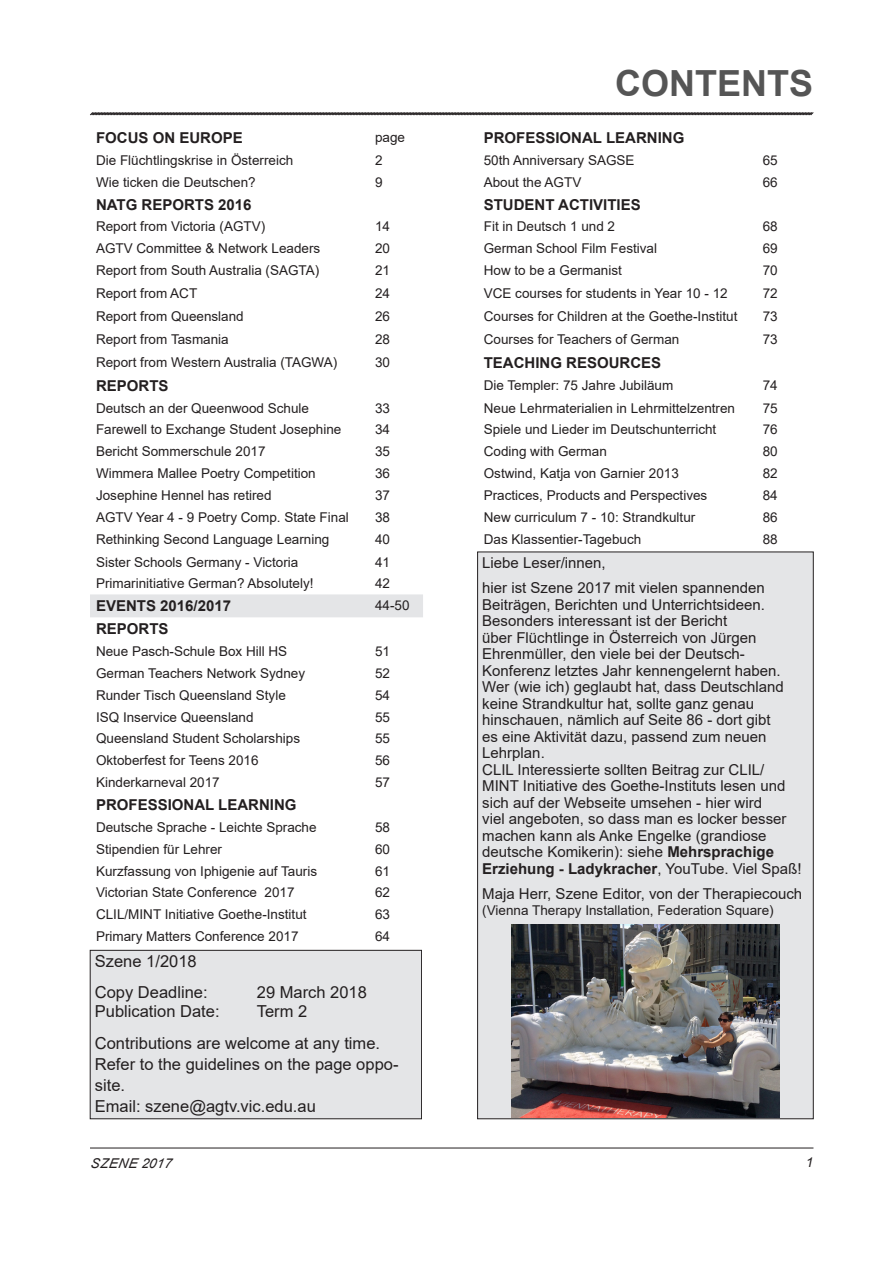
<style>
.page{position:relative;width:893px;height:1263px;background:#fff}
.page>*{position:absolute;margin:0;border:0;box-sizing:border-box;transform-origin:0 0}
.t1{font:700 36px "Arial";color:#555}
.t2{font:16.5px/21px "Arial";color:#231f20}
.t3{font:15px/16.5px "Arial";color:#231f20}
.t4{font:700 15px "Arial";color:#231f20}
.t5{font:13.5px "Arial";color:#231f20}
.t6{font:italic 13.5px "Arial";color:#231f20}
.s1{font-weight:700}
</style>
<div class="page">
<hr style="left:90px;top:1148px;width:723px;height:1px;background:#231f20">
<svg style="left:90px;top:112px;width:724px;height:4px;background:#777575"></svg>
<div style="left:90px;top:594px;width:333px;height:23px;background:#e4e5e7"></div>
<div style="left:90px;top:950px;width:332px;height:169px;background:#e4e5e7"></div>
<div style="left:90px;top:950px;width:332px;height:169px;border:1px solid #231f20"></div>
<div style="left:478px;top:552px;width:335px;height:567px;background:#e4e5e7"></div>
<img style="left:512px;top:924px;width:267px;height:193px">
<p class="t1" style="left:615px;top:58px;width:200px">CONTENTS</p>
<p class="t4" style="left:96px;top:127px;width:148px">FOCUS ON EUROPE</p>
<p class="t5" style="left:375px;top:128px;width:32px">page</p>
<p class="t4" style="left:484px;top:127px;width:202px">PROFESSIONAL LEARNING</p>
<p class="t5" style="left:96px;top:151px;width:199px">Die Flüchtlingskrise in Österreich</p>
<p class="t5" style="left:375px;top:151px;width:9px">2</p>
<p class="t5" style="left:484px;top:151px;width:152px">50th Anniversary SAGSE</p>
<p class="t5" style="left:763px;top:151px;width:17px">65</p>
<p class="t5" style="left:96px;top:173px;width:161px">Wie ticken die Deutschen?</p>
<p class="t5" style="left:375px;top:173px;width:9px">9</p>
<p class="t5" style="left:484px;top:173px;width:99px">About the AGTV</p>
<p class="t5" style="left:763px;top:173px;width:17px">66</p>
<p class="t4" style="left:96px;top:194px;width:157px">NATG REPORTS 2016</p>
<p class="t4" style="left:484px;top:194px;width:158px">STUDENT ACTIVITIES</p>
<p class="t5" style="left:96px;top:217px;width:171px">Report from Victoria (AGTV)</p>
<p class="t5" style="left:375px;top:217px;width:17px">14</p>
<p class="t5" style="left:484px;top:217px;width:133px">Fit in Deutsch 1 und 2</p>
<p class="t5" style="left:763px;top:217px;width:17px">68</p>
<p class="t5" style="left:96px;top:239px;width:226px">AGTV Committee &amp; Network Leaders</p>
<p class="t5" style="left:375px;top:239px;width:17px">20</p>
<p class="t5" style="left:484px;top:239px;width:175px">German School Film Festival</p>
<p class="t5" style="left:763px;top:239px;width:17px">69</p>
<p class="t5" style="left:96px;top:261px;width:225px">Report from South Australia (SAGTA)</p>
<p class="t5" style="left:375px;top:261px;width:17px">21</p>
<p class="t5" style="left:484px;top:261px;width:140px">How to be a Germanist</p>
<p class="t5" style="left:763px;top:261px;width:17px">70</p>
<p class="t5" style="left:96px;top:284px;width:103px">Report from ACT</p>
<p class="t5" style="left:375px;top:284px;width:17px">24</p>
<p class="t5" style="left:484px;top:284px;width:245px">VCE courses for students in Year 10 - 12</p>
<p class="t5" style="left:763px;top:284px;width:17px">72</p>
<p class="t5" style="left:96px;top:307px;width:149px">Report from Queensland</p>
<p class="t5" style="left:375px;top:307px;width:17px">26</p>
<p class="t5" style="left:484px;top:307px;width:255px">Courses for Children at the Goethe-Institut</p>
<p class="t5" style="left:763px;top:307px;width:17px">73</p>
<p class="t5" style="left:96px;top:330px;width:134px">Report from Tasmania</p>
<p class="t5" style="left:375px;top:330px;width:17px">28</p>
<p class="t5" style="left:484px;top:330px;width:197px">Courses for Teachers of German</p>
<p class="t5" style="left:763px;top:330px;width:17px">73</p>
<p class="t5" style="left:96px;top:353px;width:243px">Report from Western Australia (TAGWA)</p>
<p class="t5" style="left:375px;top:353px;width:17px">30</p>
<p class="t4" style="left:484px;top:352px;width:179px">TEACHING RESOURCES</p>
<p class="t4" style="left:96px;top:375px;width:74px">REPORTS</p>
<p class="t5" style="left:484px;top:376px;width:191px">Die Templer: 75 Jahre Jubiläum</p>
<p class="t5" style="left:763px;top:376px;width:17px">74</p>
<p class="t5" style="left:96px;top:398px;width:215px">Deutsch an der Queenwood Schule</p>
<p class="t5" style="left:375px;top:398px;width:17px">33</p>
<p class="t5" style="left:484px;top:398px;width:253px">Neue Lehrmaterialien in Lehrmittelzentren</p>
<p class="t5" style="left:763px;top:398px;width:17px">75</p>
<p class="t5" style="left:96px;top:420px;width:247px">Farewell to Exchange Student Josephine</p>
<p class="t5" style="left:375px;top:420px;width:17px">34</p>
<p class="t5" style="left:484px;top:420px;width:234px">Spiele und Lieder im Deutschunterricht</p>
<p class="t5" style="left:763px;top:420px;width:17px">76</p>
<p class="t5" style="left:96px;top:442px;width:171px">Bericht Sommerschule 2017</p>
<p class="t5" style="left:375px;top:442px;width:17px">35</p>
<p class="t5" style="left:484px;top:442px;width:125px">Coding with German</p>
<p class="t5" style="left:763px;top:442px;width:17px">80</p>
<p class="t5" style="left:96px;top:464px;width:221px">Wimmera Mallee Poetry Competition</p>
<p class="t5" style="left:375px;top:464px;width:17px">36</p>
<p class="t5" style="left:484px;top:464px;width:197px">Ostwind, Katja von Garnier 2013</p>
<p class="t5" style="left:763px;top:464px;width:17px">82</p>
<p class="t5" style="left:96px;top:486px;width:177px">Josephine Hennel has retired</p>
<p class="t5" style="left:375px;top:486px;width:17px">37</p>
<p class="t5" style="left:484px;top:486px;width:225px">Practices, Products and Perspectives</p>
<p class="t5" style="left:763px;top:486px;width:17px">84</p>
<p class="t5" style="left:96px;top:508px;width:254px">AGTV Year 4 - 9 Poetry Comp. State Final</p>
<p class="t5" style="left:375px;top:508px;width:17px">38</p>
<p class="t5" style="left:484px;top:508px;width:213px">New curriculum 7 - 10: Strandkultur</p>
<p class="t5" style="left:763px;top:508px;width:17px">86</p>
<p class="t5" style="left:96px;top:530px;width:235px">Rethinking Second Language Learning</p>
<p class="t5" style="left:375px;top:530px;width:17px">40</p>
<p class="t5" style="left:484px;top:530px;width:159px">Das Klassentier-Tagebuch</p>
<p class="t5" style="left:763px;top:530px;width:17px">88</p>
<p class="t5" style="left:96px;top:552px;width:204px">Sister Schools Germany - Victoria</p>
<p class="t5" style="left:375px;top:552px;width:17px">41</p>
<p class="t5" style="left:96px;top:574px;width:219px">Primarinitiative German? Absolutely!</p>
<p class="t5" style="left:375px;top:574px;width:17px">42</p>
<p class="t4" style="left:96px;top:595px;width:137px">EVENTS 2016/2017</p>
<p class="t5" style="left:375px;top:596px;width:36px">44-50</p>
<p class="t4" style="left:96px;top:618px;width:74px">REPORTS</p>
<p class="t5" style="left:96px;top:642px;width:193px">Neue Pasch-Schule Box Hill HS</p>
<p class="t5" style="left:375px;top:642px;width:17px">51</p>
<p class="t5" style="left:96px;top:664px;width:211px">German Teachers Network Sydney</p>
<p class="t5" style="left:375px;top:664px;width:17px">52</p>
<p class="t5" style="left:96px;top:686px;width:191px">Runder Tisch Queensland Style</p>
<p class="t5" style="left:375px;top:686px;width:17px">54</p>
<p class="t5" style="left:96px;top:707px;width:159px">ISQ Inservice Queensland</p>
<p class="t5" style="left:375px;top:707px;width:17px">55</p>
<p class="t5" style="left:96px;top:729px;width:206px">Queensland Student Scholarships</p>
<p class="t5" style="left:375px;top:729px;width:17px">55</p>
<p class="t5" style="left:96px;top:751px;width:164px">Oktoberfest for Teens 2016</p>
<p class="t5" style="left:375px;top:751px;width:17px">56</p>
<p class="t5" style="left:96px;top:773px;width:125px">Kinderkarneval 2017</p>
<p class="t5" style="left:375px;top:773px;width:17px">57</p>
<p class="t4" style="left:96px;top:794px;width:202px">PROFESSIONAL LEARNING</p>
<p class="t5" style="left:96px;top:818px;width:222px">Deutsche Sprache - Leichte Sprache</p>
<p class="t5" style="left:375px;top:818px;width:17px">58</p>
<p class="t5" style="left:96px;top:840px;width:128px">Stipendien für Lehrer</p>
<p class="t5" style="left:375px;top:840px;width:17px">60</p>
<p class="t5" style="left:96px;top:861px;width:223px">Kurzfassung von Iphigenie auf Tauris</p>
<p class="t5" style="left:375px;top:861px;width:17px">61</p>
<p class="t5" style="left:96px;top:883px;width:200px">Victorian State Conference 2017</p>
<p class="t5" style="left:375px;top:883px;width:17px">62</p>
<p class="t5" style="left:96px;top:905px;width:212px">CLIL/MINT Initiative Goethe-Institut</p>
<p class="t5" style="left:375px;top:905px;width:17px">63</p>
<p class="t5" style="left:96px;top:927px;width:204px">Primary Matters Conference 2017</p>
<p class="t5" style="left:375px;top:927px;width:17px">64</p>
<p class="t2" style="left:95px;top:946px;width:114px;line-height:30.6px">Szene 1/2018<br>Copy Deadline:</p>
<p class="t3" style="left:482px;top:549px;width:284px;line-height:25.5px">Liebe Leser/innen,<br>hier ist Szene 2017 mit vielen spannenden</p>
<p class="t3" style="left:482px;top:596px;width:321px">Beiträgen, Berichten und Unterrichtsideen.<br>Besonders interessant ist der Bericht<br>über Flüchtlinge in Österreich von Jürgen Ehrenmüller, den viele bei der Deutsch-Konferenz letztes Jahr kennengelernt haben.<br>Wer (wie ich) geglaubt hat, dass Deutschland keine Strandkultur hat, sollte ganz genau hinschauen, nämlich auf Seite 86 - dort gibt<br>es eine Aktivität dazu, passend zum neuen Lehrplan.<br>CLIL Interessierte sollten Beitrag zur CLIL/ MINT Initiative des Goethe-Instituts lesen und sich auf der Webseite umsehen - hier wird<br>viel angeboten, so dass man es locker besser machen kann als Anke Engelke (grandiose deutsche Komikerin): siehe <span class="s1">Mehrsprachige Erziehung - Ladykracher</span>, YouTube. Viel Spaß!</p>
<p class="t3" style="left:482px;top:885px;width:321px">Maja Herr, Szene Editor, von der Therapiecouch</p>
<p class="t5" style="left:482px;top:901px;width:293px">(Vienna Therapy Installation, Federation Square)</p>
<p class="t2" style="left:257px;top:981px;width:112px">29 March 2018</p>
<p class="t2" style="left:95px;top:996px;width:287px;line-height:31.8px;text-indent:162px">Term 2<br>Contributions are welcome at any time.</p>
<p class="t2" style="left:95px;top:1054px;width:305px">Refer to the guidelines on the page oppo&shy;site.<br>Email: szene@agtv.vic.edu.au</p>
<p class="t2" style="left:95px;top:1001px;width:126px">Publication Date:</p>
<p class="t6" style="left:90px;top:1154px;width:86px">SZENE 2017</p>
<p class="t6" style="left:806px;top:1154px;width:9px">1</p>
</div>
